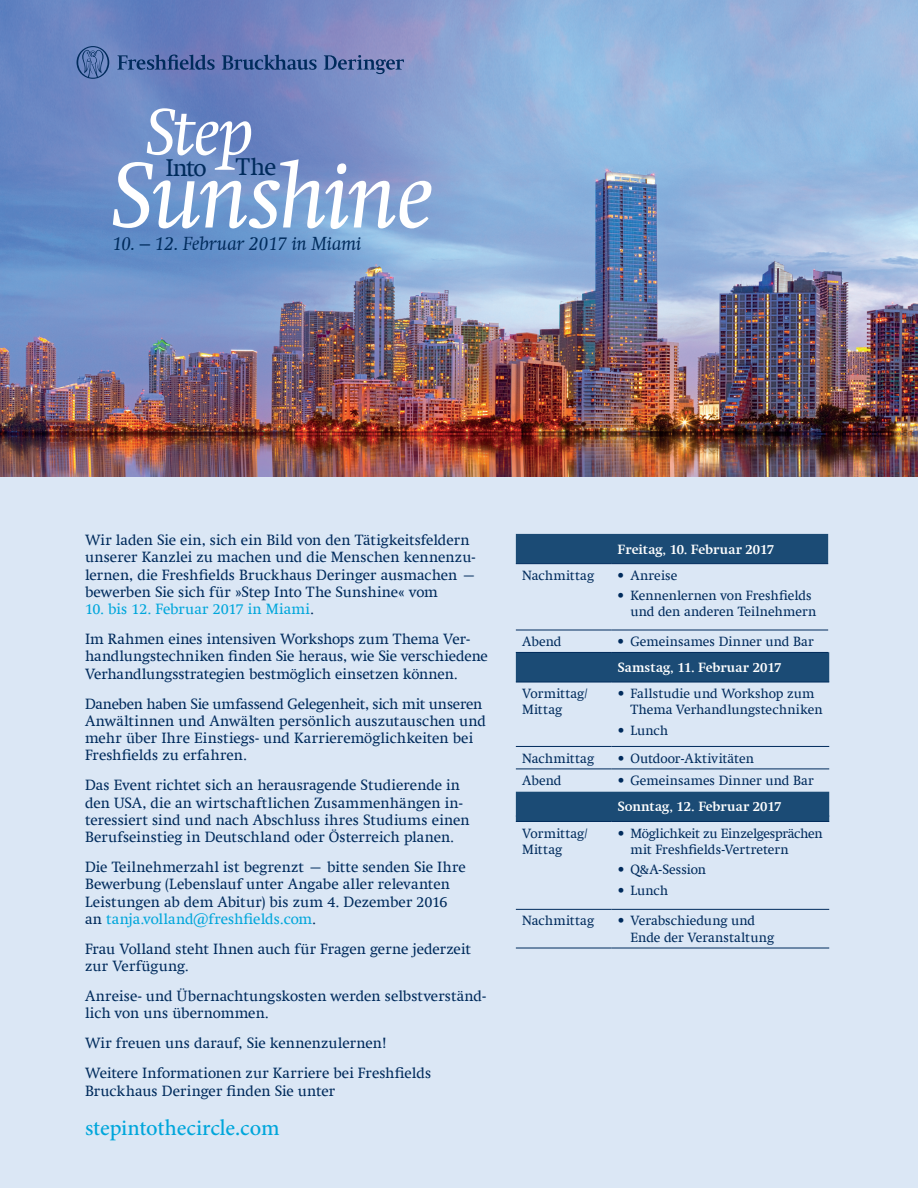
<style>
.page{position:relative;width:918px;height:1188px;background:#dbe7f5}
.page>*{position:absolute;margin:0;border:0;box-sizing:border-box;transform-origin:0 0}
.t1{font:italic 94.95px "Swift Com";letter-spacing:-.03em;color:#fff}
.t2{font:italic 67.35px "Swift Com";color:#fff}
.t3{font:24.3px "Swift Com";letter-spacing:-.045em;color:#002b5c}
.t4{font:500 22.5px "Minion Pro";letter-spacing:-.005em;color:#00a6db}
.t5{font:italic 19.05px "Swift Com";letter-spacing:-.01em;color:#002b5c}
.t6{font:15px/17.2px "Swift Com";color:#002b5c}
.t7{font:15px "Swift Com";letter-spacing:-.005em;color:#00a6db}
.Table_body_text{font:13.5px/16.2px "Swift Com";color:#002b5c}
.Table_heading{font:700 13.5px "Swift Com";color:#fff}
.s1{color:#002b5c}
.s2{color:#00a6db}
</style>
<div class="page">
<img style="left:0;top:0;width:918px;height:476px">
<svg style="left:222px;top:55px;width:95px;height:15px"></svg>
<svg style="left:324px;top:55px;width:80px;height:19px;background:#6376aa"></svg>
<svg style="left:117px;top:55px;width:98px;height:15px"></svg>
<svg style="left:77px;top:46px;width:32px;height:33px"></svg>
<div style="left:516px;top:652px;width:313px;height:30px;background:#1b4b75"></div>
<hr style="left:516px;top:682px;width:95px;height:1px;background:#002b5c">
<hr style="left:516px;top:746px;width:95px;height:1px;background:#002b5c">
<hr style="left:516px;top:769px;width:95px;height:1px;background:#002b5c">
<hr style="left:611px;top:682px;width:218px;height:1px;background:#002b5c">
<hr style="left:611px;top:746px;width:218px;height:1px;background:#002b5c">
<hr style="left:611px;top:769px;width:218px;height:1px;background:#002b5c">
<div style="left:516px;top:534px;width:312px;height:29px;background:#1b4b75"></div>
<hr style="left:516px;top:563px;width:95px;height:1px;background:#002b5c">
<hr style="left:611px;top:563px;width:217px;height:1px;background:#002b5c">
<hr style="left:516px;top:630px;width:95px;height:1px;background:#002b5c">
<hr style="left:611px;top:630px;width:217px;height:1px;background:#002b5c">
<hr style="left:516px;top:652px;width:95px;height:1px;background:#002b5c">
<hr style="left:611px;top:652px;width:217px;height:1px;background:#002b5c">
<div style="left:516px;top:792px;width:313px;height:29px;background:#1b4b75"></div>
<hr style="left:516px;top:821px;width:95px;height:1px;background:#002b5c">
<hr style="left:516px;top:909px;width:95px;height:1px;background:#002b5c">
<hr style="left:516px;top:948px;width:95px;height:1px;background:#002b5c">
<hr style="left:611px;top:821px;width:218px;height:1px;background:#002b5c">
<hr style="left:611px;top:909px;width:218px;height:1px;background:#002b5c">
<hr style="left:611px;top:948px;width:218px;height:1px;background:#002b5c">
<p class="t2" style="left:145px;top:92px;width:110px">Step</p>
<p class="t3" style="left:236px;top:153px;width:42px">The</p>
<p class="t1" style="left:111px;top:140px;width:325px">Sunshine</p>
<p class="t3" style="left:165px;top:153px;width:43px">Into</p>
<p class="t5" style="left:112px;top:232px;width:251px">10. – 12. Februar 2017 in Miami</p>
<p class="t6" style="left:85px;top:531px;width:393px">Wir laden Sie ein, sich ein Bild von den Tätigkeitsfeldern unserer Kanzlei zu machen und die Menschen kennenzu&shy;lernen, die Freshfields Bruckhaus Deringer ausmachen — bewerben Sie sich für »Step Into The Sunshine« vom</p>
<p class="t7" style="left:85px;top:600px;width:231px">10. bis 12. Februar 2017 in Miami<span class="s1">.</span></p>
<p class="t6" style="left:85px;top:630px;width:404px">Im Rahmen eines intensiven Workshops zum Thema Ver&shy;handlungstechniken finden Sie heraus, wie Sie verschiedene<br>Verhandlungsstrategien bestmöglich einsetzen können.</p>
<p class="t6" style="left:85px;top:695px;width:403px">Daneben haben Sie umfassend Gelegenheit, sich mit unseren Anwältinnen und Anwälten persönlich auszutauschen und mehr über Ihre Einstiegs- und Karrieremöglichkeiten bei Freshfields zu erfahren.</p>
<p class="t6" style="left:85px;top:777px;width:386px">Das Event richtet sich an herausragende Studierende in den USA, die an wirtschaftlichen Zusammenhängen in&shy;teressiert sind und nach Abschluss ihres Studiums einen Berufseinstieg in Deutschland oder Österreich planen.</p>
<p class="t6" style="left:85px;top:858px;width:382px">Die Teilnehmerzahl ist begrenzt — bitte senden Sie Ihre Bewerbung (Lebenslauf unter Angabe aller relevanten Leistungen ab dem Abitur) bis zum 4. Dezember 2016 an <span class="s2">tanja.volland@freshfields.com</span>.</p>
<p class="t6" style="left:85px;top:940px;width:387px">Frau Volland steht Ihnen auch für Fragen gerne jederzeit zur Verfügung.</p>
<p class="t6" style="left:85px;top:987px;width:403px">Anreise- und Übernachtungskosten werden selbstverständ&shy;lich von uns übernommen.</p>
<p class="t6" style="left:85px;top:1035px;width:303px">Wir freuen uns darauf, Sie kennenzulernen!</p>
<p class="t6" style="left:85px;top:1065px;width:348px">Weitere Informationen zur Karriere bei Freshfields<br>Bruckhaus Deringer finden Sie unter</p>
<p class="t4" style="left:85px;top:1112px;width:196px">stepintothecircle.com</p>
<p class="Table_heading" style="left:618px;top:541px;width:158px">Freitag, 10. Februar 2017</p>
<p class="Table_body_text" style="left:522px;top:567px;width:73px">Nachmittag</p>
<p class="Table_body_text" style="left:618px;top:567px;width:61px">• Anreise</p>
<p class="Table_body_text" style="left:630px;top:588px;width:187px;text-indent:-13px">• Kennenlernen von Freshfields und den anderen Teilnehmern</p>
<p class="Table_body_text" style="left:522px;top:633px;width:41px">Abend</p>
<p class="Table_body_text" style="left:618px;top:633px;width:198px">• Gemeinsames Dinner und Bar</p>
<p class="Table_heading" style="left:618px;top:659px;width:165px">Samstag, 11. Februar 2017</p>
<p class="Table_body_text" style="left:522px;top:685px;width:67px">Vormittag/<br>Mittag</p>
<p class="Table_body_text" style="left:630px;top:685px;width:194px;text-indent:-13px">• Fallstudie und Workshop zum<br>Thema Verhandlungstechniken</p>
<p class="Table_body_text" style="left:618px;top:722px;width:52px">• Lunch</p>
<p class="Table_body_text" style="left:522px;top:750px;width:73px">Nachmittag</p>
<p class="Table_body_text" style="left:618px;top:750px;width:138px">• Outdoor-Aktivitäten</p>
<p class="Table_body_text" style="left:522px;top:772px;width:41px">Abend</p>
<p class="Table_body_text" style="left:618px;top:772px;width:198px">• Gemeinsames Dinner und Bar</p>
<p class="Table_heading" style="left:618px;top:799px;width:165px">Sonntag, 12. Februar 2017</p>
<p class="Table_body_text" style="left:522px;top:825px;width:67px">Vormittag/<br>Mittag</p>
<p class="Table_body_text" style="left:630px;top:825px;width:194px;text-indent:-13px">• Möglichkeit zu Einzelgesprächen mit Freshfields-Vertretern</p>
<p class="Table_body_text" style="left:618px;top:862px;width:90px">• Q&amp;A-Session</p>
<p class="Table_body_text" style="left:618px;top:882px;width:52px">• Lunch</p>
<p class="Table_body_text" style="left:522px;top:913px;width:73px">Nachmittag</p>
<p class="Table_body_text" style="left:630px;top:913px;width:145px;text-indent:-13px">• Verabschiedung und<br>Ende der Veranstaltung</p>
</div>
